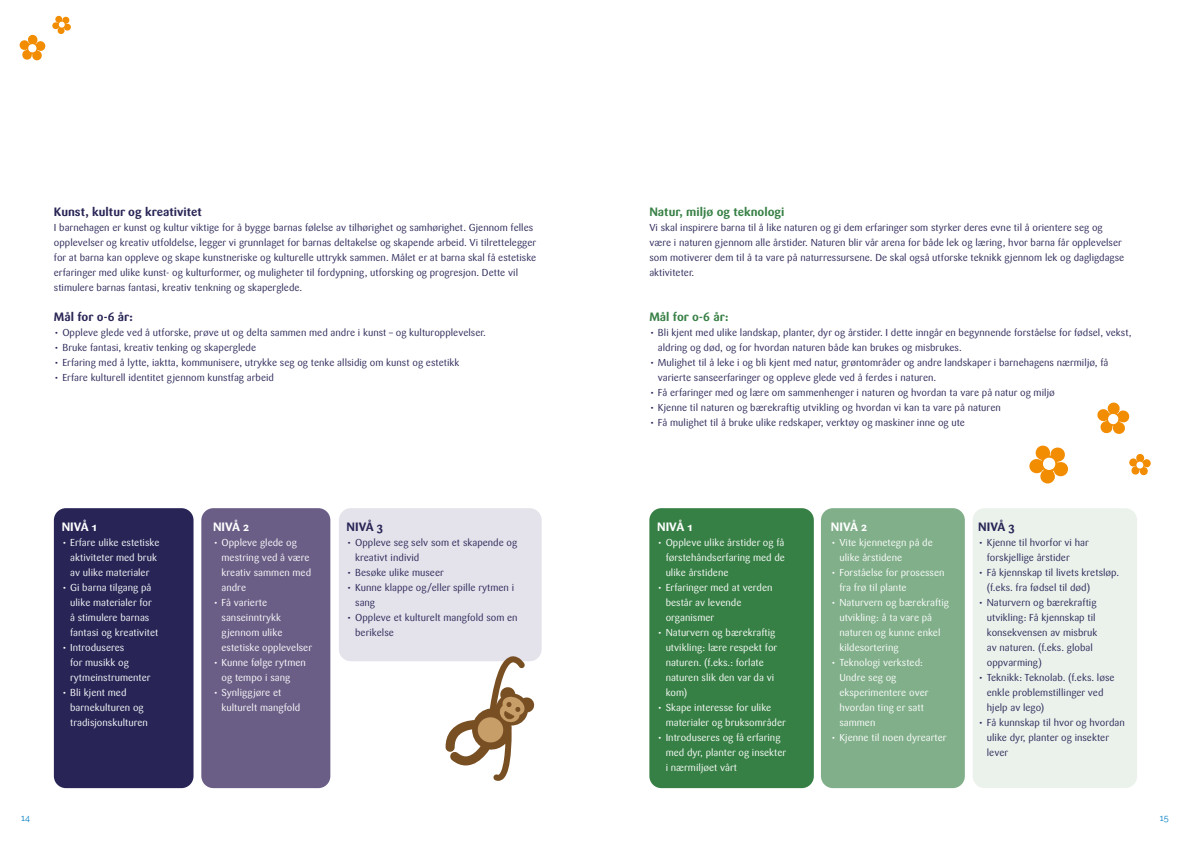
<style>
.page{position:relative;width:1191px;height:842px;background:#fff}
.page>*{position:absolute;margin:0;border:0;box-sizing:border-box;transform-origin:0 0}
.t1{font:700 12px "Sari OT";color:#282556}
.t2{font:700 12px "Sari OT";color:#378045}
.t3{font:700 12px "Sari OT";color:#fff}
.t4{font:10px/15px "Sari OT";color:#282556}
.t5{font:10px/15px "Sari OT";color:#fff}
.t6{font:9px "Raleway";color:#0783c6}
</style>
<div class="page">
<div style="left:54px;top:508px;width:139px;height:280px;background:#282556;border-radius:12px"></div>
<div style="left:649px;top:508px;width:165px;height:280px;background:#378045;border-radius:12px"></div>
<div style="left:201px;top:508px;width:129px;height:280px;background:#6a5e86;border-radius:12px"></div>
<div style="left:821px;top:508px;width:143px;height:280px;background:#81af8a;border-radius:12px"></div>
<div style="left:339px;top:508px;width:202px;height:153px;background:#e4e2eb;border-radius:12px"></div>
<div style="left:972px;top:508px;width:165px;height:280px;background:#ebf2ec;border-radius:12px"></div>
<svg style="left:52px;top:15px;width:19px;height:19px"></svg>
<svg style="left:19px;top:34px;width:27px;height:27px"></svg>
<svg style="left:445px;top:656px;width:90px;height:125px"></svg>
<svg style="left:1097px;top:402px;width:32px;height:32px"></svg>
<svg style="left:1129px;top:453px;width:22px;height:23px"></svg>
<svg style="left:1029px;top:445px;width:39px;height:39px"></svg>
<p class="t1" style="left:54px;top:204px;width:150px">Kunst, kultur og kreativitet</p>
<p class="t4" style="left:54px;top:220px;width:484px">I barnehagen er kunst og kultur viktige for å bygge barnas følelse av tilhørighet og samhørighet. Gjennom felles opplevelser og kreativ utfoldelse, legger vi grunnlaget for barnas deltakelse og skapende arbeid. Vi tilrettelegger for at barna kan oppleve og skape kunstneriske og kulturelle uttrykk sammen. Målet er at barna skal få estetiske erfaringer med ulike kunst- og kulturformer, og muligheter til fordypning, utforsking og progresjon. Dette vil stimulere barnas fantasi, kreativ tenkning og skaperglede.</p>
<p class="t1" style="left:54px;top:309px;width:81px">Mål for 0-6 år:</p>
<p class="t4" style="left:54px;top:325px;width:433px">• Oppleve glede ved å utforske, prøve ut og delta sammen med andre i kunst – og kulturopplevelser.</p>
<p class="t4" style="left:54px;top:340px;width:204px">• Bruke fantasi, kreativ tenking og skaperglede</p>
<p class="t4" style="left:54px;top:355px;width:407px">• Erfaring med å lytte, iaktta, kommunisere, utrykke seg og tenke allsidig om kunst og estetikk</p>
<p class="t4" style="left:54px;top:370px;width:222px">• Erfare kulturell identitet gjennom kunstfag arbeid</p>
<p class="t3" style="left:62px;top:519px;width:37px">NIVÅ 1</p>
<p class="t5" style="left:70px;top:535px;width:91px;text-indent:-9px">• Erfare ulike estetiske aktiviteter med bruk av ulike materialer</p>
<p class="t5" style="left:70px;top:580px;width:90px;text-indent:-9px">• Gi barna tilgang på ulike materialer for å stimulere barnas fantasi og kreativitet</p>
<p class="t5" style="left:70px;top:640px;width:82px;text-indent:-9px">• Introduseres<br>for musikk og rytmeinstrumenter</p>
<p class="t5" style="left:70px;top:685px;width:79px;text-indent:-9px">• Bli kjent med barnekulturen og tradisjonskulturen</p>
<p class="t3" style="left:213px;top:519px;width:38px">NIVÅ 2</p>
<p class="t5" style="left:221px;top:535px;width:91px;text-indent:-8px">• Oppleve glede og mestring ved å være kreativ sammen med andre</p>
<p class="t5" style="left:221px;top:595px;width:92px;text-indent:-8px">• Få varierte sanseinntrykk gjennom ulike estetiske opplevelser</p>
<p class="t5" style="left:221px;top:655px;width:86px;text-indent:-8px">• Kunne følge rytmen og tempo i sang</p>
<p class="t5" style="left:221px;top:685px;width:80px;text-indent:-8px">• Synliggjøre et kulturelt mangfold</p>
<p class="t1" style="left:347px;top:519px;width:38px">NIVÅ 3</p>
<p class="t4" style="left:355px;top:535px;width:164px;text-indent:-8px">• Oppleve seg selv som et skapende og kreativt individ</p>
<p class="t4" style="left:347px;top:565px;width:99px">• Besøke ulike museer</p>
<p class="t4" style="left:355px;top:580px;width:160px;text-indent:-8px">• Kunne klappe og/eller spille rytmen i sang</p>
<p class="t4" style="left:355px;top:610px;width:164px;text-indent:-8px">• Oppleve et kulturelt mangfold som en berikelse</p>
<p class="t2" style="left:649px;top:204px;width:137px">Natur, miljø og teknologi</p>
<p class="t4" style="left:649px;top:220px;width:476px">Vi skal inspirere barna til å like naturen og gi dem erfaringer som styrker deres evne til å orientere seg og være i naturen gjennom alle årstider. Naturen blir vår arena for både lek og læring, hvor barna får opplevelser som motiverer dem til å ta vare på naturressursene. De skal også utforske teknikk gjennom lek og dagligdagse aktiviteter.</p>
<p class="t2" style="left:649px;top:309px;width:81px">Mål for 0-6 år:</p>
<p class="t4" style="left:658px;top:325px;width:475px;text-indent:-8px">• Bli kjent med ulike landskap, planter, dyr og årstider. I dette inngår en begynnende forståelse for fødsel, vekst, aldring og død, og for hvordan naturen både kan brukes og misbrukes.</p>
<p class="t4" style="left:658px;top:355px;width:452px;text-indent:-8px">• Mulighet til å leke i og bli kjent med natur, grøntområder og andre landskaper i barnehagens nærmiljø, få varierte sanseerfaringer og oppleve glede ved å ferdes i naturen.</p>
<p class="t4" style="left:649px;top:385px;width:407px">• Få erfaringer med og lære om sammenhenger i naturen og hvordan ta vare på natur og miljø</p>
<p class="t4" style="left:649px;top:400px;width:353px">• Kjenne til naturen og bærekraftig utvikling og hvordan vi kan ta vare på naturen</p>
<p class="t4" style="left:649px;top:415px;width:317px">• Få mulighet til å bruke ulike redskaper, verktøy og maskiner inne og ute</p>
<p class="t3" style="left:657px;top:519px;width:37px">NIVÅ 1</p>
<p class="t5" style="left:665px;top:535px;width:121px;text-align:justify;text-indent:-8px">• Oppleve ulike årstider og få førstehåndserfaring med de ulike årstidene</p>
<p class="t5" style="left:665px;top:580px;width:108px;text-indent:-8px">• Erfaringer med at verden består av levende organismer</p>
<p class="t5" style="left:665px;top:625px;width:113px;text-indent:-8px">• Naturvern og bærekraftig utvikling: lære respekt for naturen. (f.eks.: forlate naturen slik den var da vi kom)</p>
<p class="t5" style="left:665px;top:700px;width:122px;text-indent:-8px">• Skape interesse for ulike materialer og bruksområder</p>
<p class="t5" style="left:665px;top:730px;width:122px;text-indent:-8px">• Introduseres og få erfaring med dyr, planter og insekter i nærmiljøet vårt</p>
<p class="t3" style="left:831px;top:519px;width:38px">NIVÅ 2</p>
<p class="t5" style="left:839px;top:535px;width:95px;text-indent:-8px">• Vite kjennetegn på de ulike årstidene</p>
<p class="t5" style="left:839px;top:565px;width:107px;text-indent:-8px">• Forståelse for prosessen fra frø til plante</p>
<p class="t5" style="left:839px;top:595px;width:111px;text-indent:-8px">• Naturvern og bærekraftig utvikling: å ta vare på naturen og kunne enkel kildesortering</p>
<p class="t5" style="left:839px;top:655px;width:91px;text-indent:-8px">• Teknologi verksted:<br>Undre seg og eksperimentere over hvordan ting er satt sammen</p>
<p class="t5" style="left:831px;top:730px;width:117px">• Kjenne til noen dyrearter</p>
<p class="t1" style="left:978px;top:519px;width:38px">NIVÅ 3</p>
<p class="t4" style="left:986px;top:535px;width:103px;text-indent:-8px">• Kjenne til hvorfor vi har forskjellige årstider</p>
<p class="t4" style="left:986px;top:565px;width:134px;text-indent:-8px">• Få kjennskap til livets kretsløp. (f.eks. fra fødsel til død)</p>
<p class="t4" style="left:986px;top:595px;width:112px;text-indent:-8px">• Naturvern og bærekraftig utvikling: Få kjennskap til konsekvensen av misbruk av naturen. (f.eks. global oppvarming)</p>
<p class="t4" style="left:986px;top:670px;width:129px;text-indent:-8px">• Teknikk: Teknolab. (f.eks. løse enkle problemstillinger ved hjelp av lego)</p>
<p class="t4" style="left:986px;top:715px;width:140px;text-indent:-8px">• Få kunnskap til hvor og hvordan ulike dyr, planter og insekter lever</p>
<p class="t6" style="left:21px;top:812px;width:10px">14</p>
<p class="t6" style="left:1159px;top:812px;width:10px">15</p>
</div>
